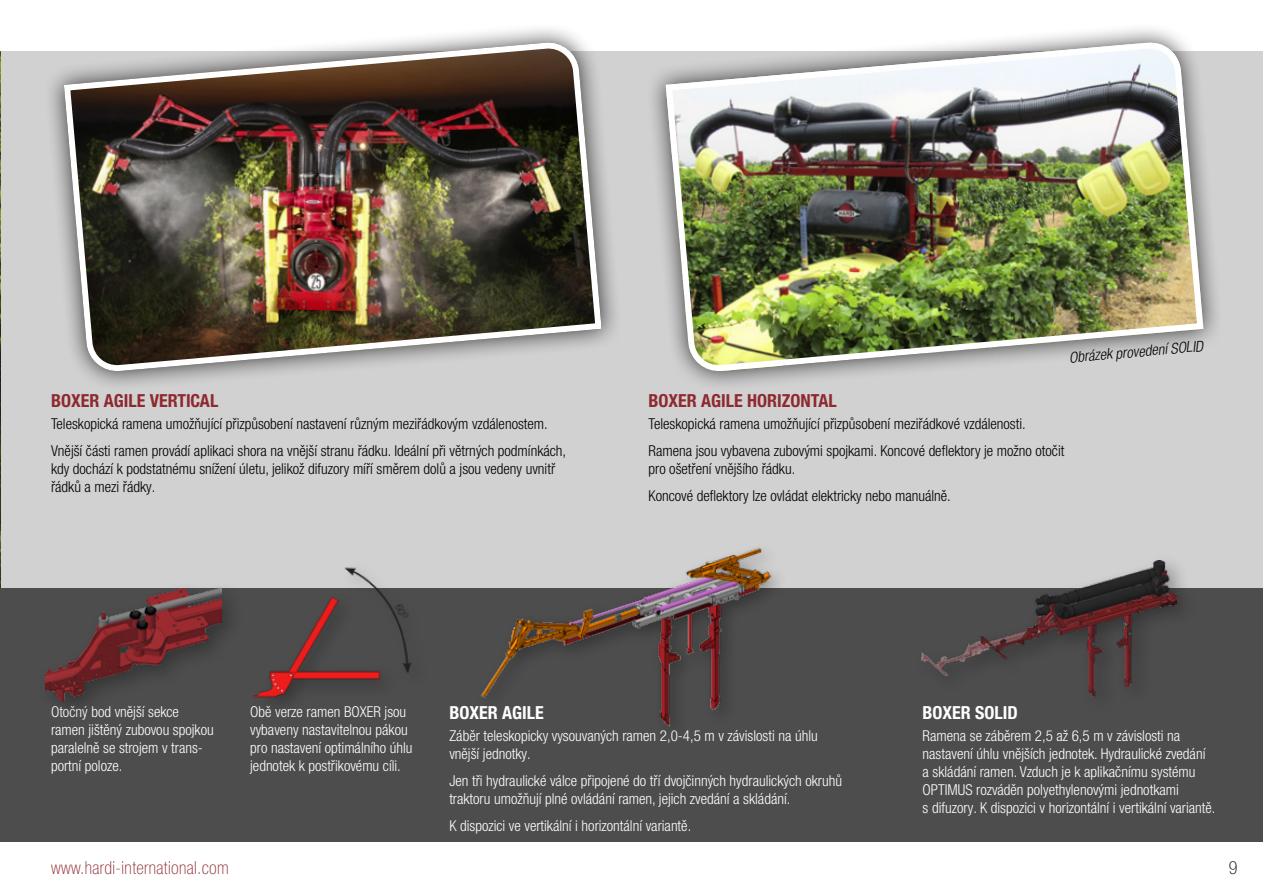
<style>
.page{position:relative;width:1263px;height:893px;background:#fff}
.page>*{position:absolute;margin:0;border:0;box-sizing:border-box;transform-origin:0 0}
.t1{font:700 condensed 18px "Helvetica Neue LT Pro";color:#8e2930}
.t2{font:100 condensed 18px "Helvetica Neue LT Pro";letter-spacing:.02em;color:#8e2930}
.t3{font:700 condensed 18px "Helvetica Neue LT Pro";color:#fff}
.t4{font:100 condensed 18px "Helvetica Neue LT Pro";color:#000}
.t5{font:300 condensed 15px/18px "Helvetica Neue LT Pro";color:#fff}
.t6{font:300 condensed 15px/27px "Helvetica Neue LT Pro";color:#000}
.t7{font:italic 300 condensed 15px "Helvetica Neue LT Pro";color:#000}
</style>
<div class="page">
<div style="left:0;top:587px;width:1263px;height:255px;background:#4d4d4d"></div>
<div style="left:0;top:51px;width:1263px;height:537px;background:#d1d1d1"></div>
<img style="left:0;top:51px;width:1px;height:537px">
<div style="left:37px;top:580px;width:207px;height:143px;background:#000;opacity:.3"></div>
<img style="left:46px;top:588px;width:175px;height:114px">
<div style="left:248px;top:561px;width:181px;height:156px;background:#4d4d4d"></div>
<img style="left:243px;top:561px;width:180px;height:141px">
<div style="left:914px;top:552px;width:285px;height:165px;background:#000;opacity:.3"></div>
<img style="left:922px;top:560px;width:255px;height:137px">
<div style="left:475px;top:541px;width:313px;height:202px;background:#4d4d4d"></div>
<img style="left:476px;top:542px;width:305px;height:185px">
<div style="left:645px;top:22px;width:579px;height:370px;background:#000;opacity:.75"></div>
<img style="left:662px;top:44px;width:545px;height:325px">
<div style="left:44px;top:22px;width:578px;height:370px;background:#000;opacity:.75"></div>
<img style="left:61px;top:44px;width:544px;height:325px">
<p class="t1" style="left:51px;top:390px;width:169px">BOXER AGILE VERTICAL</p>
<p class="t6" style="left:51px;top:410px;width:517px">Teleskopická ramena umožňující přizpůsobení nastavení různým meziřádkovým vzdálenostem.<br>Vnější části ramen provádí aplikaci shora na vnější stranu řádku. Ideální při větrných podmínkách,</p>
<p class="t6" style="left:51px;top:460px;width:506px;line-height:18px">kdy dochází k podstatnému snížení úletu, jelikož difuzory míří směrem dolů a jsou vedeny uvnitř řádků a mezi řádky.</p>
<p class="t7" style="left:1068px;top:349px;width:136px;rotate:-5deg">Obrázek provedení SOLID</p>
<p class="t1" style="left:648px;top:390px;width:190px">BOXER AGILE HORIZONTAL</p>
<p class="t6" style="left:648px;top:410px;width:417px">Teleskopická ramena umožňující přizpůsobení meziřádkové vzdálenosti.<br>Ramena jsou vybavena zubovými spojkami. Koncové deflektory je možno otočit</p>
<p class="t6" style="left:648px;top:455px;width:304px">pro ošetření vnějšího řádku.<br>Koncové deflektory lze ovládat elektricky nebo manuálně.</p>
<p class="t5" style="left:51px;top:703px;width:164px">Otočný bod vnější sekce ramen jištěný zubovou spojkou paralelně se strojem v trans&shy;portní poloze.</p>
<p class="t5" style="left:250px;top:703px;width:164px">Obě verze ramen BOXER jsou vybaveny nastavitelnou pákou pro nastavení optimálního úhlu jednotek k postřikovému cíli.</p>
<p class="t3" style="left:922px;top:702px;width:97px">BOXER SOLID</p>
<p class="t3" style="left:449px;top:702px;width:96px">BOXER AGILE</p>
<p class="t5" style="left:449px;top:727px;width:370px">Záběr teleskopicky vysouvaných ramen 2,0-4,5 m v závislosti na úhlu vnější jednotky.</p>
<p class="t5" style="left:449px;top:772px;width:394px">Jen tři hydraulické válce připojené do tří dvojčinných hydraulických okruhů traktoru umožňují plné ovládání ramen, jejich zvedání a skládání.</p>
<p class="t5" style="left:449px;top:817px;width:243px">K dispozici ve vertikální i horizontální variantě.</p>
<p class="t5" style="left:922px;top:727px;width:294px">Ramena se záběrem 2,5 až 6,5 m v závislosti na nastavení úhlu vnějších jednotek. Hydraulické zvedání a skládání ramen. Vzduch je k aplikačnímu systému OPTIMUS rozváděn polyethylenovými jednotkami<br>s difuzory. K dispozici v horizontální i vertikální variantě.</p>
<p class="t2" style="left:51px;top:857px;width:179px">www.hardi-international.com</p>
<p class="t4" style="left:1229px;top:857px;width:10px">9</p>
</div>
